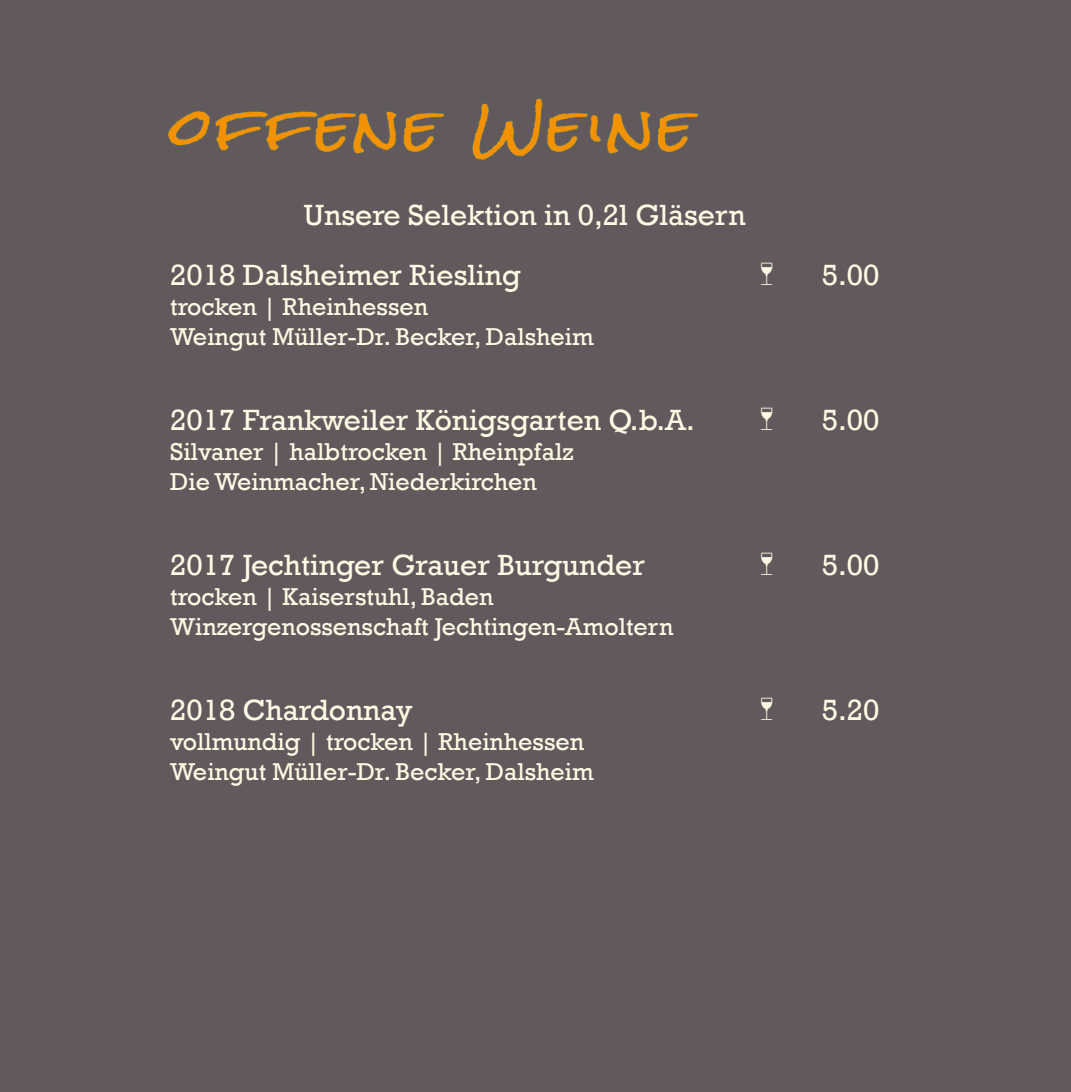
<style>
.page{position:relative;width:1071px;height:1092px;background:#fff}
.page>*{position:absolute;margin:0;border:0;box-sizing:border-box;transform-origin:0 0}
.t1{font:50px "Rock Salt";letter-spacing:.05em;color:#f39200;scale:1.25 1}
.t2{font:30px/60px "Rockwell";color:#fff9e3}
.t3{font:25px/30px "Rockwell";color:#fff9e3}
.t4{font:20px "Glassandbottles St";color:#fff9e3}
</style>
<div class="page">
<div style="left:0;top:0;width:1070px;height:1091px;background:#62595d"></div>
<svg style="left:167px;top:111px;width:278px;height:43px"></svg>
<svg style="left:472px;top:98px;width:227px;height:62px"></svg>
<h1 class="t1" style="left:170px;top:100px;width:420px">offene Weine</h1>
<p class="t2" style="left:170px;top:185px;width:577px;text-indent:134px">Unsere Selektion in 0,2l Gläsern<br>2018 Dalsheimer Riesling</p>
<p class="t3" style="left:170px;top:292px;width:425px">trocken | Rheinhessen<br>Weingut Müller-Dr. Becker, Dalsheim</p>
<p class="t4" style="left:761px;top:266px;width:13px">A</p>
<p class="t2" style="left:821px;top:245px;width:59px">5.00</p>
<p class="t2" style="left:170px;top:390px;width:526px">2017 Frankweiler Königsgarten Q.b.A.</p>
<p class="t4" style="left:761px;top:411px;width:13px">A</p>
<p class="t2" style="left:821px;top:390px;width:59px">5.00</p>
<p class="t3" style="left:170px;top:437px;width:405px">Silvaner | halbtrocken | Rheinpfalz<br>Die Weinmacher, Niederkirchen</p>
<p class="t2" style="left:170px;top:535px;width:476px">2017 Jechtinger Grauer Burgunder</p>
<p class="t4" style="left:761px;top:556px;width:13px">A</p>
<p class="t2" style="left:821px;top:535px;width:59px">5.00</p>
<p class="t3" style="left:170px;top:582px;width:504px">trocken | Kaiserstuhl, Baden<br>Winzergenossenschaft Jechtingen-Amoltern</p>
<p class="t2" style="left:170px;top:680px;width:244px">2018 Chardonnay</p>
<p class="t4" style="left:761px;top:701px;width:13px">A</p>
<p class="t2" style="left:821px;top:680px;width:59px">5.20</p>
<p class="t3" style="left:170px;top:727px;width:425px">vollmundig | trocken | Rheinhessen<br>Weingut Müller-Dr. Becker, Dalsheim</p>
</div>
